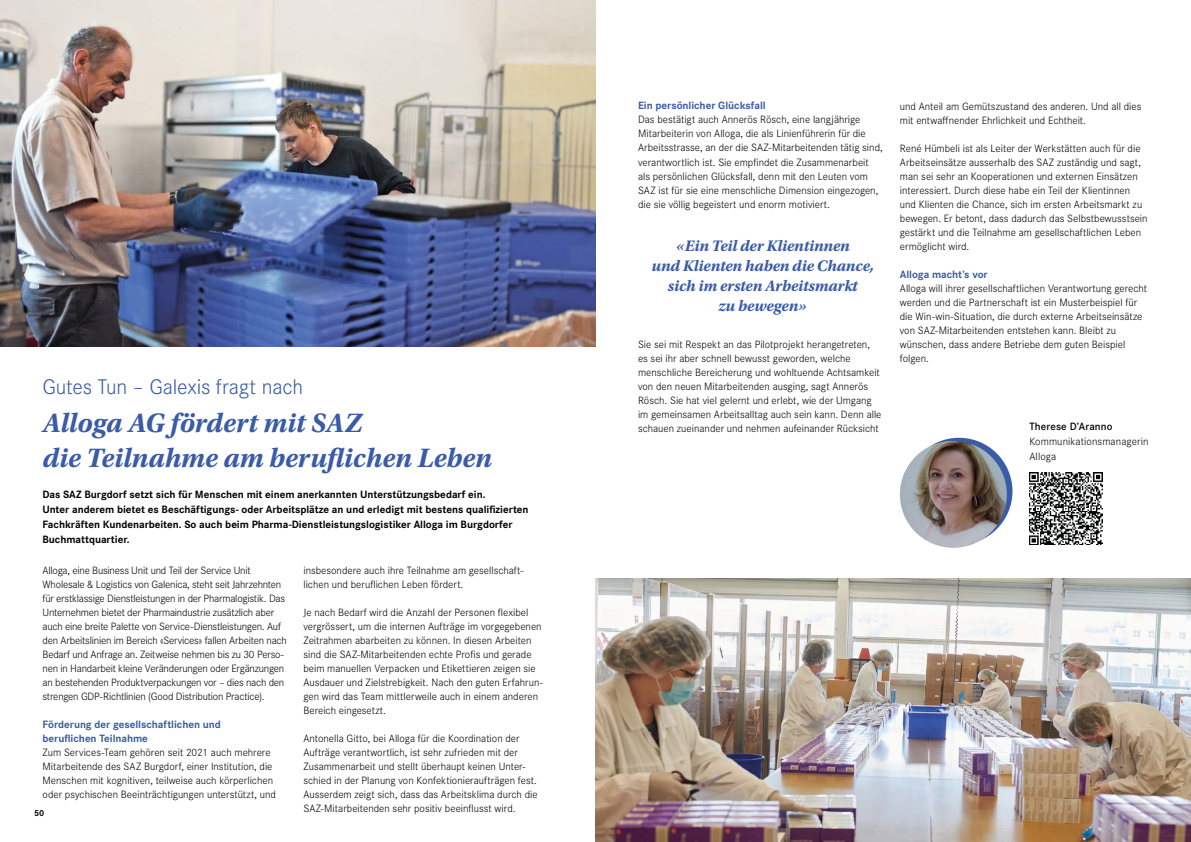
<style>
.page{position:relative;width:1191px;height:842px;background:#fff}
.page>*{position:absolute;margin:0;border:0;box-sizing:border-box;transform-origin:0 0}
.t1{font:italic 700 28px/35px "Utopia Std";letter-spacing:-.005em;color:#3a5ba7}
.t2{font:300 22px "Corporate S";letter-spacing:-.005em;color:#3a5ba7}
.t3{font:italic 700 16px/20px "Utopia Std";letter-spacing:-.01em;color:#3a5ba7;text-align:center}
.t4{font:300 11px/14px "Corporate S";color:#000}
.t5{font:300 11px/14px "Corporate S";letter-spacing:-.02em;color:#000}
.t6{font:700 11px/15px "Corporate S";letter-spacing:-.005em;color:#000}
.t7{font:700 11px/14px "Corporate S";letter-spacing:-.005em;color:#3a5ba7}
.t8{font:600 11px "Corporate S";letter-spacing:.01em;color:#000}
.t9{font:700 9px "Corporate S";color:#000}
</style>
<div class="page">
<svg style="left:905px;top:438px;width:107px;height:107px"></svg>
<img style="left:595px;top:578px;width:596px;height:264px">
<img style="left:0;top:0;width:595px;height:346px">
<img style="left:1029px;top:472px;width:73px;height:72px">
<img style="left:900px;top:441px;width:106px;height:107px;border-radius:53px">
<h2 class="t2" style="left:42px;top:375px;width:262px">Gutes Tun – Galexis fragt nach</h2>
<h1 class="t1" style="left:43px;top:405px;width:451px">Alloga AG fördert mit SAZ<br>die Teilnahme am beruflichen Leben</h1>
<p class="t6" style="left:42px;top:487px;width:488px">Das SAZ Burgdorf setzt sich für Menschen mit einem anerkannten Unterstützungsbedarf ein.<br>Unter anderem bietet es Beschäftigungs- oder Arbeitsplätze an und erledigt mit bestens qualifizierten Fachkräften Kundenarbeiten. So auch beim Pharma-Dienstleistungslogistiker Alloga im Burgdorfer Buchmattquartier.</p>
<p class="t4" style="left:303px;top:563px;width:222px">insbesondere auch ihre Teilnahme am gesellschaft&shy;lichen und beruflichen Leben fördert.</p>
<p class="t4" style="left:303px;top:605px;width:241px">Je nach Bedarf wird die Anzahl der Personen flexibel vergrössert, um die internen Aufträge im vorgegebenen Zeitrahmen abarbeiten zu können. In diesen Arbeiten sind die SAZ-Mitarbeitenden echte Profis und gerade beim manuellen Verpacken und Etikettieren zeigen sie Ausdauer und Zielstrebigkeit. Nach den guten Erfahrun&shy;gen wird das Team mittlerweile auch in einem anderen Bereich eingesetzt.</p>
<p class="t4" style="left:303px;top:731px;width:236px">Antonella Gitto, bei Alloga für die Koordination der Aufträge verantwortlich, ist sehr zufrieden mit der Zusammenarbeit und stellt überhaupt keinen Unter&shy;schied in der Planung von Konfektionieraufträgen fest.<br>Ausserdem zeigt sich, dass das Arbeitsklima durch die SAZ-Mitarbeitenden sehr positiv beeinflusst wird.</p>
<p class="t5" style="left:43px;top:563px;width:246px">Alloga, eine Business Unit und Teil der Service Unit Wholesale &amp; Logistics von Galenica, steht seit Jahrzehnten für erstklassige Dienstleistungen in der Pharmalogistik. Das Unternehmen bietet der Pharmaindustrie zusätzlich aber auch eine breite Palette von Service-Dienstleistungen. Auf den Arbeitslinien im Bereich «Services» fallen Arbeiten nach Bedarf und Anfrage an. Zeitweise nehmen bis zu 30 Perso&shy;nen in Handarbeit kleine Veränderungen oder Ergänzungen an bestehenden Produktverpackungen vor – dies nach den strengen GDP-Richtlinien (Good Distribution Practice).</p>
<p class="t7" style="left:43px;top:718px;width:180px">Förderung der gesellschaftlichen und beruflichen Teilnahme</p>
<p class="t4" style="left:43px;top:745px;width:235px">Zum Services-Team gehören seit 2021 auch mehrere Mitarbeitende des SAZ Burgdorf, einer Institution, die Menschen mit kognitiven, teilweise auch körperlichen oder psychischen Beeinträchtigungen unterstützt, und</p>
<p class="t9" style="left:34px;top:808px;width:12px">50</p>
<p class="t7" style="left:638px;top:99px;width:129px">Ein persönlicher Glücksfall</p>
<p class="t4" style="left:638px;top:113px;width:246px">Das bestätigt auch Annerös Rösch, eine langjährige Mitarbeiterin von Alloga, die als Linienführerin für die Arbeitsstrasse, an der die SAZ-Mitarbeitenden tätig sind, verantwortlich ist. Sie empfindet die Zusammenarbeit als persönlichen Glücksfall, denn mit den Leuten vom SAZ ist für sie eine menschliche Dimension eingezogen, die sie völlig begeistert und enorm motiviert.</p>
<h3 class="t3" style="left:651px;top:236px;width:224px">«Ein Teil der Klientinnen<br>und Klienten haben die Chance, sich im ersten Arbeitsmarkt<br>zu bewegen»</h3>
<p class="t4" style="left:638px;top:337px;width:245px">Sie sei mit Respekt an das Pilotprojekt herangetreten, es sei ihr aber schnell bewusst geworden, welche menschliche Bereicherung und wohltuende Achtsamkeit von den neuen Mitarbeitenden ausging, sagt Annerös Rösch. Sie hat viel gelernt und erlebt, wie der Umgang im gemeinsamen Arbeitsalltag auch sein kann. Denn alle schauen zueinander und nehmen aufeinander Rücksicht</p>
<p class="t4" style="left:900px;top:100px;width:243px">und Anteil am Gemütszustand des anderen. Und all dies mit entwaffnender Ehrlichkeit und Echtheit.</p>
<p class="t4" style="left:900px;top:142px;width:249px">René Hümbeli ist als Leiter der Werkstätten auch für die Arbeitseinsätze ausserhalb des SAZ zuständig und sagt, man sei sehr an Kooperationen und externen Einsätzen interessiert. Durch diese habe ein Teil der Klientinnen und Klienten die Chance, sich im ersten Arbeitsmarkt zu bewegen. Er betont, dass dadurch das Selbstbewusstsein gestärkt und die Teilnahme am gesellschaftlichen Leben ermöglicht wird.</p>
<p class="t7" style="left:900px;top:268px;width:89px">Alloga macht’s vor</p>
<p class="t4" style="left:900px;top:282px;width:249px">Alloga will ihrer gesellschaftlichen Verantwortung gerecht werden und die Partnerschaft ist ein Musterbeispiel für die Win-win-Situation, die durch externe Arbeitseinsätze von SAZ-Mitarbeitenden entstehen kann. Bleibt zu wünschen, dass andere Betriebe dem guten Beispiel folgen.</p>
<p class="t8" style="left:1029px;top:420px;width:85px">Therese D’Aranno</p>
<p class="t4" style="left:1029px;top:434px;width:121px;line-height:15px">Kommunikationsmanagerin<br>Alloga</p>
</div>
